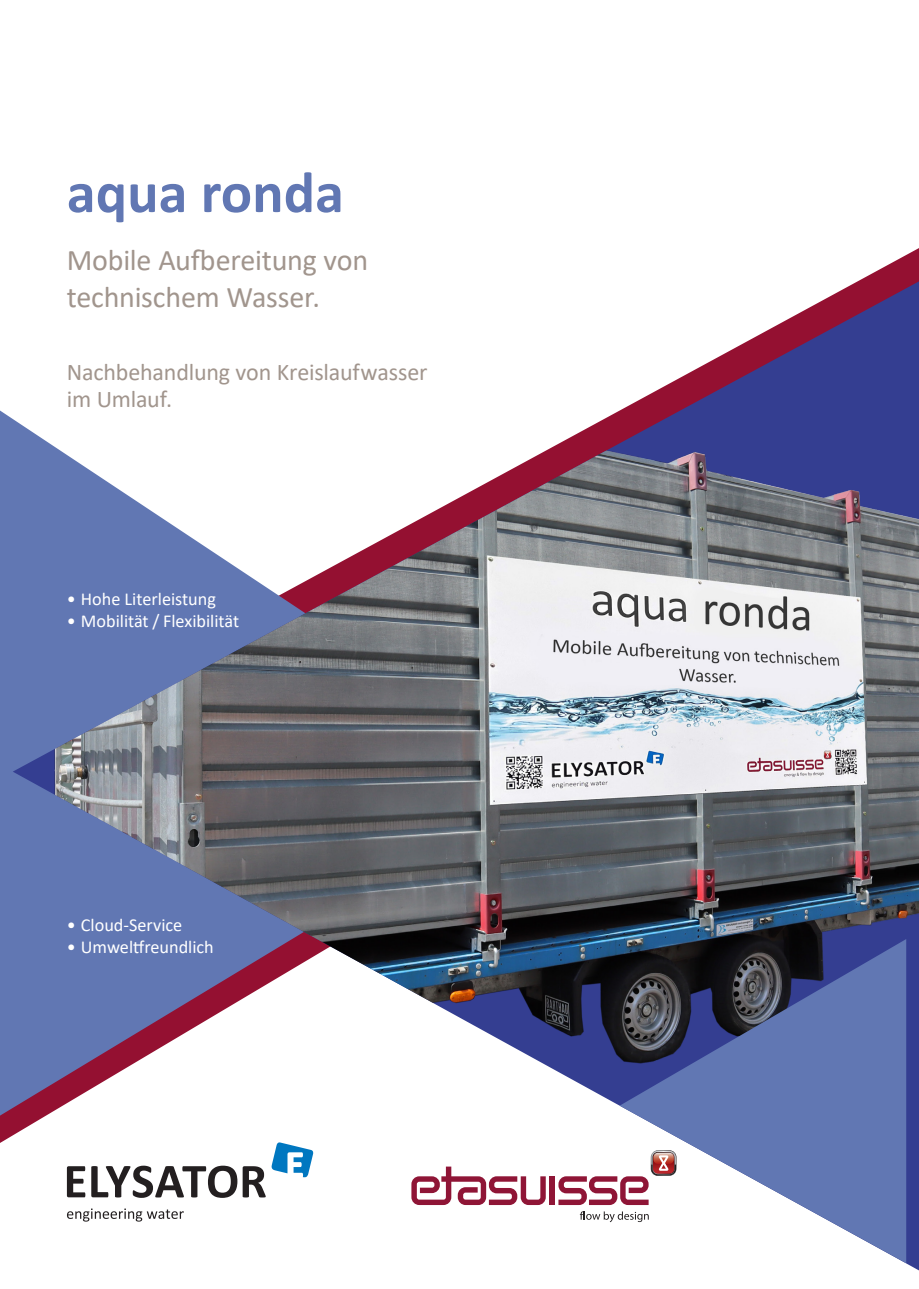
<style>
.page{position:relative;width:919px;height:1289px;background:#fff}
.page>*{position:absolute;margin:0;border:0;box-sizing:border-box;transform-origin:0 0}
.t1{font:700 58.5px "Calibri";color:#6177b3}
.Titel__Subheadline{font:30px/37.5px "Calibri";letter-spacing:-.01em;color:#a1958d}
.Titel__Subheadline-2{font:24px/27px "Calibri";letter-spacing:-.01em;color:#a1958d}
.t2{font:18.3px "Calibri";color:#fff}
</style>
<div class="page">
<div style="left:0;top:410px;width:13px;height:705px;background:#6177b3"></div>
<img style="left:13px;top:281px;width:905px;height:894px">
<svg style="left:619px;top:939px;width:287px;height:324px;fill:#6177b3"></svg>
<svg style="left:580px;top:1211px;width:68px;height:11px"></svg>
<svg style="left:411px;top:1166px;width:134px;height:38px"></svg>
<div style="left:549px;top:1176px;width:6px;height:28px;background:#8f1536"></div>
<svg style="left:558px;top:1150px;width:118px;height:54px"></svg>
<svg style="left:67px;top:1166px;width:18px;height:31px"></svg>
<svg style="left:91px;top:1142px;width:222px;height:55px"></svg>
<svg style="left:67px;top:1208px;width:117px;height:13px"></svg>
<p class="t1" style="left:67px;top:151px;width:279px">aqua ronda</p>
<p class="Titel__Subheadline" style="left:67px;top:240px;width:303px">Mobile Aufbereitung von technischem Wasser.</p>
<p class="Titel__Subheadline-2" style="left:67px;top:358px;width:362px">Nachbehandlung von Kreislaufwasser im Umlauf.</p>
<p class="t2" style="left:67px;top:586px;width:151px">• Hohe Literleistung</p>
<p class="t2" style="left:67px;top:608px;width:174px">• Mobilität / Flexibilität</p>
<p class="t2" style="left:67px;top:912px;width:117px">• Cloud-Service</p>
<p class="t2" style="left:67px;top:933px;width:149px">• Umweltfreundlich</p>
</div>
